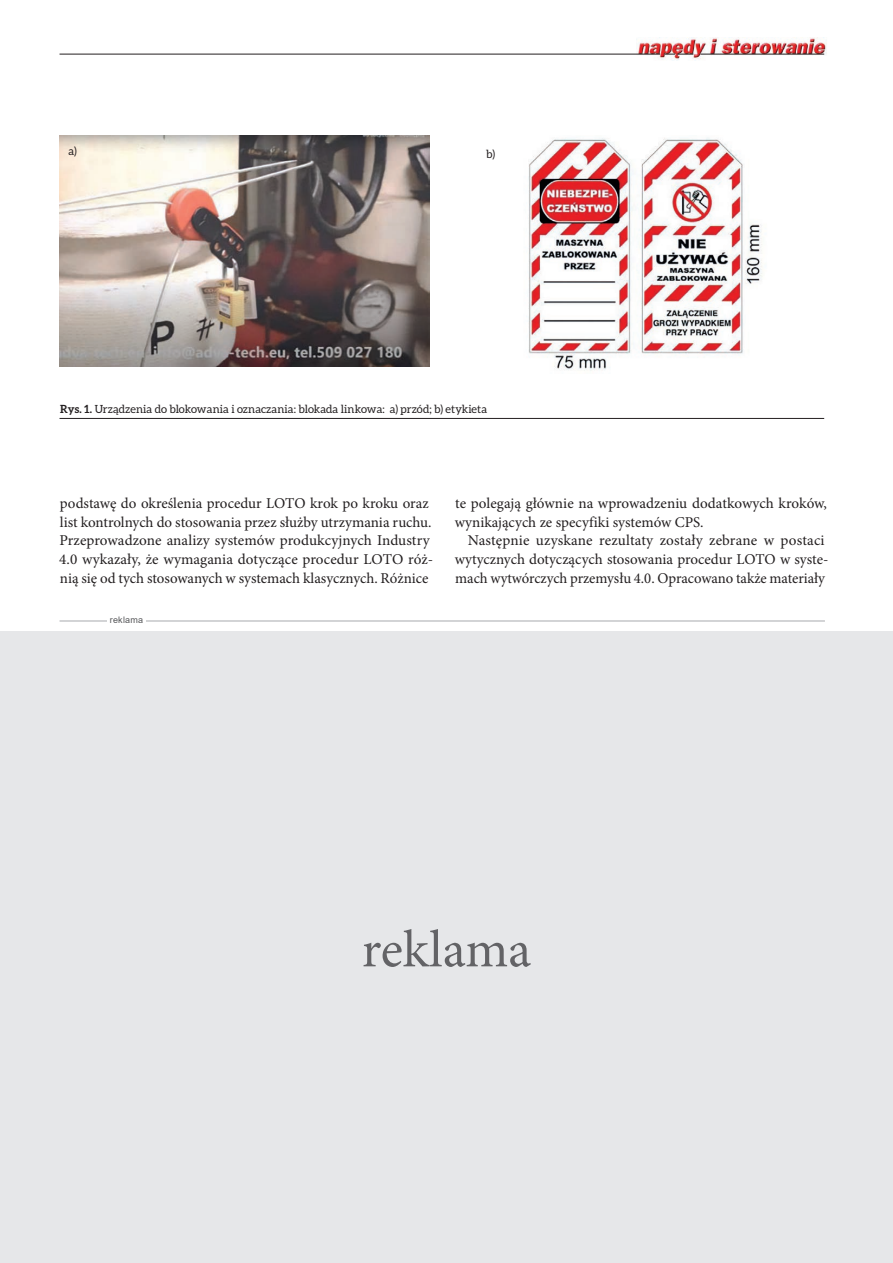
<style>
.page{position:relative;width:893px;height:1263px;background:#fff}
.page>*{position:absolute;margin:0;border:0;box-sizing:border-box;transform-origin:0 0}
.t1{font:52.5px "Minion Pro";letter-spacing:-.005em;color:#636366}
.t2{font:15px/18.9px "Minion Pro";color:#231f20}
.t3{font:11.25px "Aleo";letter-spacing:.005em;color:#231f20}
.t4{font:9px "Arial";letter-spacing:.02em;color:#57585a}
.s1{font-weight:700}
</style>
<div class="page">
<img style="left:636px;top:38px;width:191px;height:22px">
<hr style="left:60px;top:54px;width:600px;height:1px;background:#231f20">
<svg style="left:665px;top:54px;width:28px;height:1px"></svg>
<hr style="left:700px;top:54px;width:124px;height:1px;background:#231f20">
<hr style="left:60px;top:621px;width:765px;height:1px;background:#a8a9ad">
<div style="left:107px;top:616px;width:39px;height:10px;background:#fff"></div>
<hr style="left:60px;top:418px;width:764px;height:1px;background:#231f20">
<img style="left:60px;top:135px;width:369px;height:231px">
<img style="left:528px;top:137px;width:234px;height:234px">
<div style="left:0;top:631px;width:893px;height:632px;background:#e6e7e9"></div>
<p class="t3" style="left:69px;top:144px;width:10px">a)</p>
<p class="t3" style="left:486px;top:147px;width:10px">b)</p>
<p class="t3" style="left:60px;top:403px;width:428px"><span class="s1">Rys. 1.</span> Urządzenia do blokowania i oznaczania: blokada linkowa: a) przód; b) etykieta</p>
<p class="t2" style="left:59px;top:493px;width:375px">podstawę do określenia procedur LOTO krok po kroku oraz list kontrolnych do stosowania przez służby utrzymania ruchu.<br>Przeprowadzone analizy systemów produkcyjnych Industry 4.0 wykazały, że wymagania dotyczące procedur LOTO róż&shy;nią się od tych stosowanych w systemach klasycznych. Różnice</p>
<p class="t2" style="left:455px;top:493px;width:374px">te polegają głównie na wprowadzeniu dodatkowych kroków, wynikających ze specyfiki systemów CPS.</p>
<p class="t2" style="left:455px;top:531px;width:375px;text-indent:13px">Następnie uzyskane rezultaty zostały zebrane w postaci wytycznych dotyczących stosowania procedur LOTO w syste&shy;mach wytwórczych przemysłu 4.0. Opracowano także materiały</p>
<p class="t4" style="left:110px;top:613px;width:35px">reklama</p>
<h1 class="t1" style="left:362px;top:914px;width:171px">reklama</h1>
</div>
